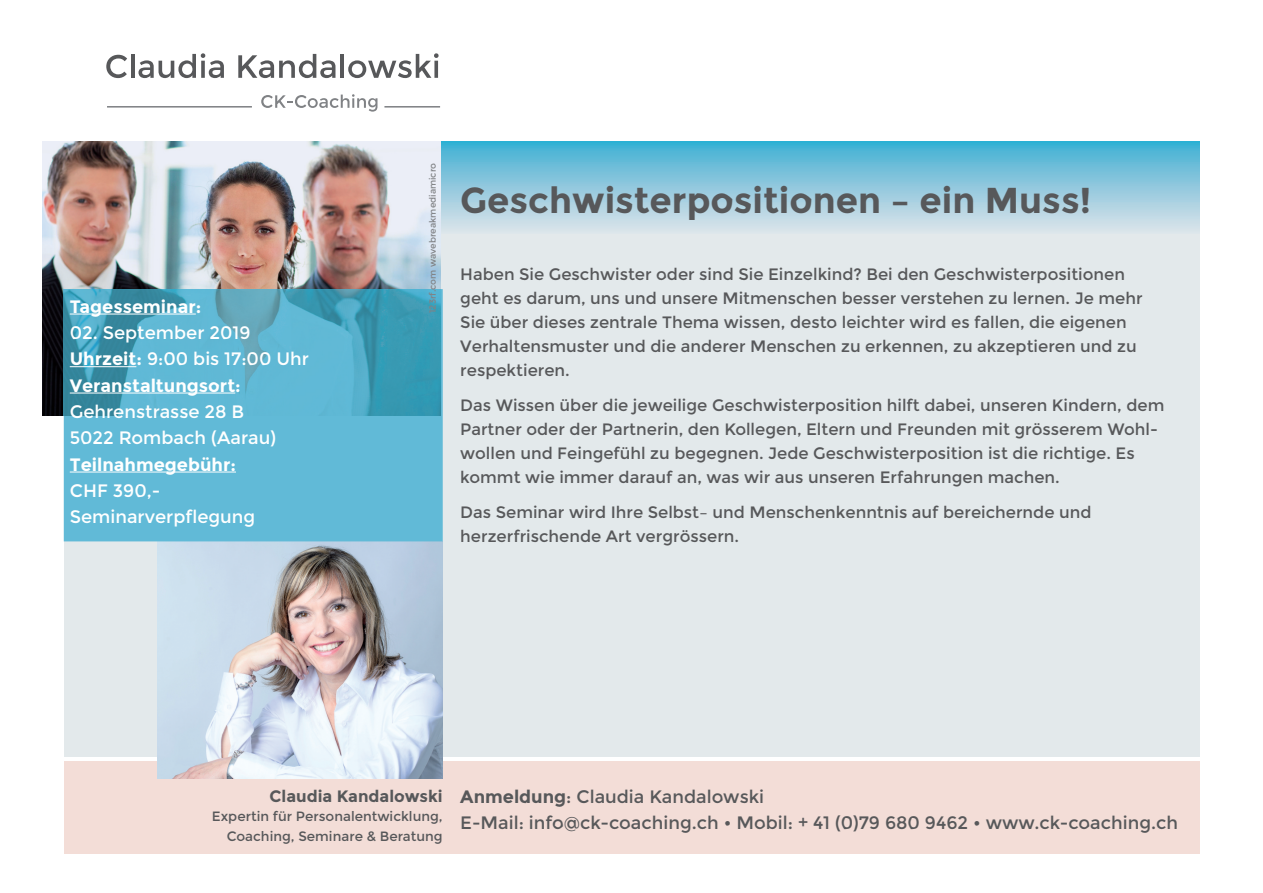
<style>
.page{position:relative;width:1263px;height:893px;background:#fff}
.page>*{position:absolute;margin:0;border:0;box-sizing:border-box;transform-origin:0 0}
.t1{font:700 36px "Montserrat";color:#57585a}
.t2{font:18px/26.4px "Montserrat";color:#fff}
.t3{font:18px/26.4px "Montserrat";color:#57585a}
.t4{font:700 18px "Montserrat";color:#fff}
.t5{font:16.5px/24.2px "Montserrat";color:#57585a}
.t6{font:700 16.5px "Montserrat";color:#57585a}
.t7{font:13.5px/19.5px "Montserrat";color:#57585a;text-align:right}
.t8{font:9px "Montserrat";color:#808285}
.s1{font-weight:700}
</style>
<div class="page">
<div style="left:64px;top:142px;width:1135px;height:615px;background:#e3e9eb"></div>
<div style="left:64px;top:142px;width:1135px;height:92px;background:linear-gradient(to bottom,#40afd3,#e0e4ea)"></div>
<div style="left:64px;top:762px;width:1135px;height:92px;background:#f3ddd7"></div>
<svg style="left:261px;top:94px;width:116px;height:18px"></svg>
<svg style="left:106px;top:55px;width:21px;height:23px"></svg>
<hr style="left:131px;top:54px;width:4px;height:24px;background:#57585a">
<svg style="left:138px;top:53px;width:86px;height:25px"></svg>
<svg style="left:238px;top:54px;width:97px;height:24px"></svg>
<hr style="left:340px;top:54px;width:4px;height:24px;background:#57585a">
<svg style="left:348px;top:53px;width:91px;height:25px"></svg>
<hr style="left:107px;top:106px;width:145px;height:2px;background:#808285">
<hr style="left:384px;top:106px;width:56px;height:2px;background:#808285">
<img style="left:43px;top:142px;width:398px;height:273px">
<img style="left:157px;top:541px;width:286px;height:237px">
<div style="left:64px;top:289px;width:379px;height:252px;background:#61bad7"></div>
<img style="left:64px;top:289px;width:377px;height:126px">
<hr style="left:70px;top:314px;width:126px;height:1px;background:#fff">
<hr style="left:70px;top:366px;width:66px;height:1px;background:#fff">
<hr style="left:70px;top:393px;width:165px;height:1px;background:#fff">
<hr style="left:70px;top:472px;width:166px;height:1px;background:#fff">
<p class="t4" style="left:70px;top:295px;width:133px">Tagesseminar:</p>
<p class="t2" style="left:70px;top:319px;width:241px">02. September 2019<br><span class="s1">Uhrzeit:</span> 9:00 bis 17:00 Uhr<br><span class="s1">Veranstaltungsort:</span></p>
<p class="t2" style="left:70px;top:398px;width:208px">Gehrenstrasse 28 B<br>5022 Rombach (Aarau)</p>
<p class="t4" style="left:70px;top:453px;width:168px">Teilnahmegebühr:</p>
<p class="t2" style="left:70px;top:477px;width:187px">CHF 390,-<br>Seminarverpflegung</p>
<p class="t8" style="left:427px;top:313px;width:152px;rotate:-90deg">123rf.com wavebreakmediamicro</p>
<h1 class="t1" style="left:460px;top:179px;width:632px">Geschwisterpositionen – ein Muss!</h1>
<p class="t5" style="left:460px;top:262px;width:684px">Haben Sie Geschwister oder sind Sie Einzelkind? Bei den Geschwisterpositionen geht es darum, uns und unsere Mitmenschen besser verstehen zu lernen. Je mehr Sie über dieses zentrale Thema wissen, desto leichter wird es fallen, die eigenen Verhaltensmuster und die anderer Menschen zu erkennen, zu akzeptieren und zu respektieren.</p>
<p class="t5" style="left:460px;top:393px;width:706px">Das Wissen über die jeweilige Geschwisterposition hilft dabei, unseren Kindern, dem Partner oder der Partnerin, den Kollegen, Eltern und Freunden mit grösserem Wohl&shy;wollen und Feingefühl zu begegnen. Jede Geschwisterposition ist die richtige. Es kommt wie immer darauf an, was wir aus unseren Erfahrungen machen.</p>
<p class="t5" style="left:460px;top:500px;width:633px">Das Seminar wird Ihre Selbst– und Menschenkenntnis auf bereichernde und herzerfrischende Art vergrössern.</p>
<p class="t6" style="left:270px;top:786px;width:175px">Claudia Kandalowski</p>
<p class="t7" style="left:212px;top:807px;width:232px">Expertin für Personalentwicklung,<br>Coaching, Seminare &amp; Beratung</p>
<p class="t3" style="left:460px;top:784px;width:719px"><span class="s1">Anmeldung</span>: Claudia Kandalowski<br>E-Mail: info@ck-coaching.ch • Mobil: + 41 (0)79 680 9462 • www.ck-coaching.ch</p>
</div>
